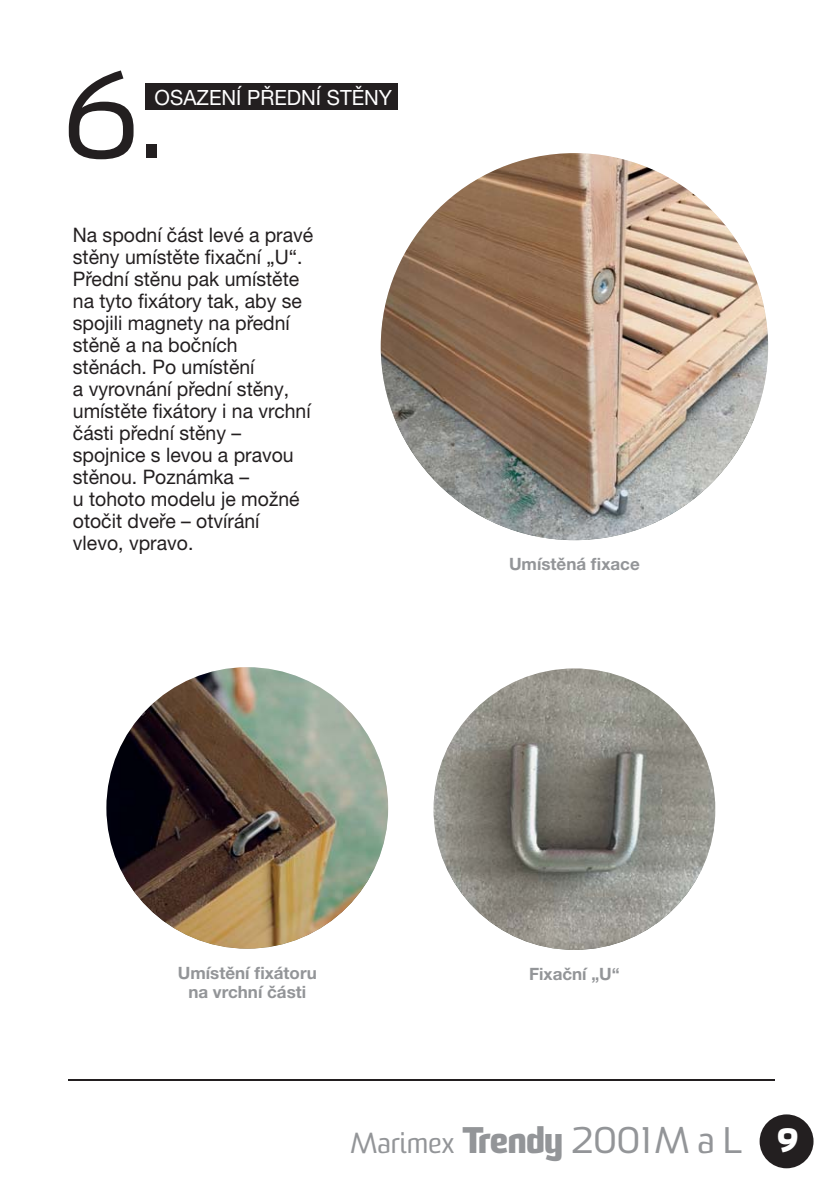
<style>
.page{position:relative;width:840px;height:1191px;background:#fff}
.page>*{position:absolute;margin:0;border:0;box-sizing:border-box;transform-origin:0 0}
.t1{font:120px "Sommet";color:#231f20}
.t2{font:28px "Sommet";color:#939598}
.t3{font:21px "Helvetica Neue CE";color:#fff}
.t4{font:20px/22px "Helvetica Neue CE";color:#231f20}
.t5{font:700 17px/19px "Helvetica Neue CE";color:#939598;text-align:center}
.s1{font-weight:800;font-size:36px}
.s2{font-size:36px}
.s3{font-weight:800;font-size:32.8px;color:#fff}
</style>
<div class="page">
<div style="left:759px;top:1114px;width:54px;height:54px;background:#231f20;border-radius:50%"></div>
<hr style="left:68px;top:1079px;width:706px;height:1px;background:#231f20">
<div style="left:146px;top:83px;width:251px;height:27px;background:#231f20"></div>
<img style="left:106px;top:667px;width:282px;height:281px;border-radius:50%">
<img style="left:433px;top:668px;width:281px;height:282px;border-radius:50%">
<img style="left:380px;top:153px;width:387px;height:387px;border-radius:50%">
<h1 class="t1" style="left:62px;top:72px;width:102px">6.</h1>
<p class="t3" style="left:154px;top:90px;width:239px">OSAZENÍ PŘEDNÍ STĚNY</p>
<p class="t4" style="left:73px;top:226px;width:242px">Na spodní část levé a pravé stěny umístěte fixační „U“.<br>Přední stěnu pak umístěte na tyto fixátory tak, aby se spojili magnety na přední stěně a na bočních stěnách. Po umístění<br>a vyrovnání přední stěny, umístěte fixátory i na vrchní části přední stěny – spojnice s levou a pravou stěnou. Poznámka –<br>u tohoto modelu je možné otočit dveře – otvírání vlevo, vpravo.</p>
<p class="t5" style="left:508px;top:556px;width:132px">Umístěná fixace</p>
<p class="t5" style="left:178px;top:964px;width:140px">Umístění fixátoru na vrchní části</p>
<p class="t5" style="left:528px;top:966px;width:92px">Fixační „U“</p>
<h2 class="t2" style="left:350px;top:1132px;width:449px">Marimex <span class="s1">Trendy</span> <span class="s2">2001 M a L</span> <span class="s3">9</span></h2>
</div>
